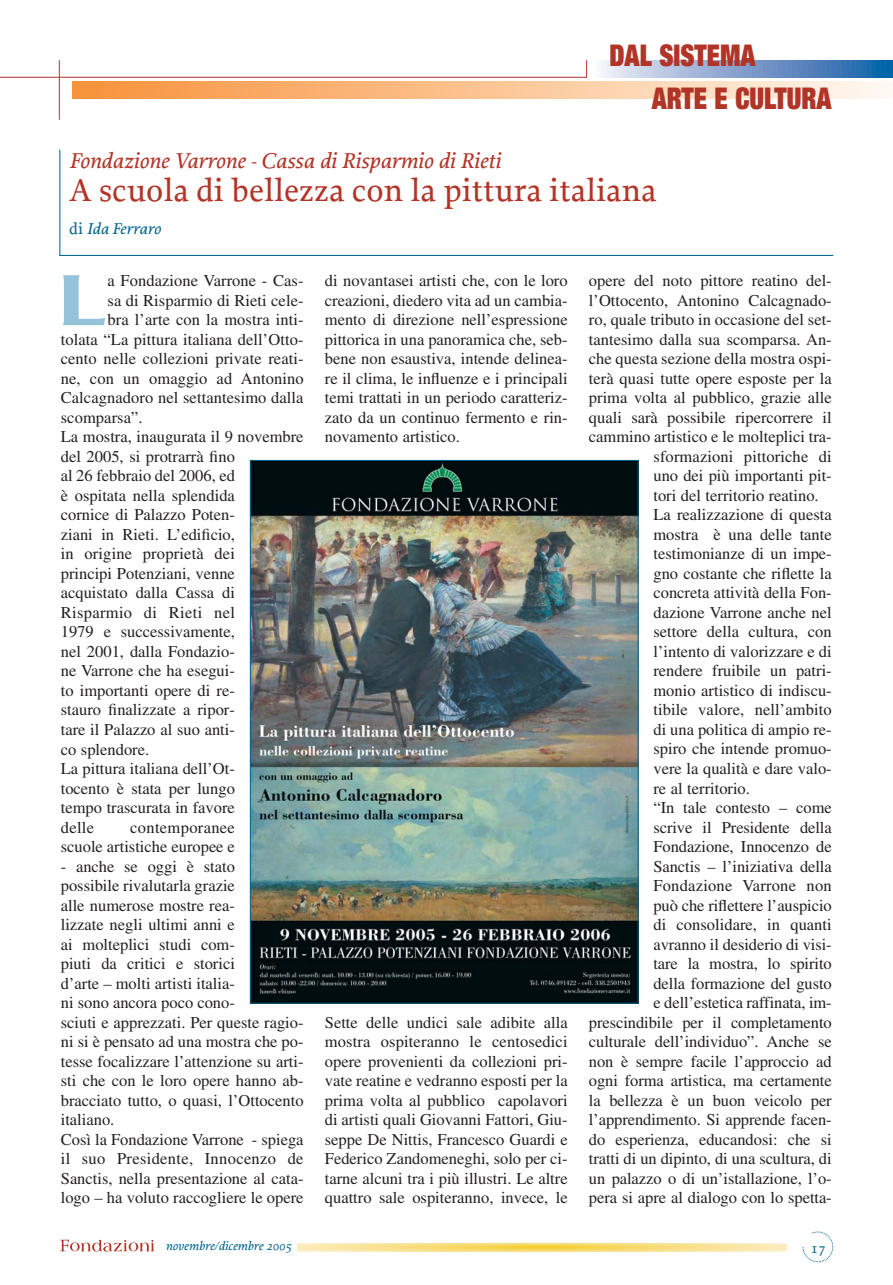
<style>
.page{position:relative;width:893px;height:1285px;background:#fff}
.page>*{position:absolute;margin:0;border:0;box-sizing:border-box;transform-origin:0 0}
.t1{font:500 78px "Serpentine";color:#94c3da}
.t2{font:500 33px "Proforma";color:#b23427}
.t3{font:900 expanded 30px "Helvetica Neue";color:#b23427;scale:.88 1}
.t4{font:italic 500 22.5px "Proforma";color:#b23427}
.t5{font:16.5px/19.5px "Times";color:#231f20;text-align:justify}
.t6{font:16.5px "Times";letter-spacing:.02em;color:#231f20}
.t7{font:italic 500 16.5px "Proforma";letter-spacing:-.005em;color:#00678f}
.t8{font:500 15px "Proforma";color:#00678f}
.t9{font:italic 500 12.75px "Proforma";color:#00678f}
.s1{font-style:normal}
</style>
<div class="page">
<svg style="left:297px;top:1243px;width:489px;height:8px;background:#f8df87"></svg>
<svg style="left:803px;top:1231px;width:30px;height:30px"></svg>
<svg style="left:60px;top:1239px;width:94px;height:12px"></svg>
<hr style="left:0;top:77px;width:587px;height:1px;background:#b23427">
<hr style="left:59px;top:60px;width:1px;height:60px;background:#b23427">
<svg style="left:72px;top:60px;width:821px;height:38px"></svg>
<svg style="left:59px;top:149px;width:775px;height:107px"></svg>
<img style="left:252px;top:462px;width:384px;height:539px">
<h3 class="t3" style="left:609px;top:45px;width:168px">DAL SISTEMA</h3>
<h3 class="t3" style="left:652px;top:87px;width:206px">ARTE E CULTURA</h3>
<h3 class="t4" style="left:69px;top:152px;width:433px">Fondazione Varrone - Cassa di Risparmio di Rieti</h3>
<h2 class="t2" style="left:69px;top:177px;width:589px">A scuola di bellezza con la pittura italiana</h2>
<p class="t7" style="left:69px;top:222px;width:93px"><span class="s1">di</span> Ida Ferraro</p>
<h1 class="t1" style="left:61px;top:275px;width:48px">L</h1>
<p class="t5" style="left:108px;top:272px;width:198px">a Fondazione Varrone - Cas-</p>
<p class="t5" style="left:108px;top:292px;width:198px">sa di Risparmio di Rieti cele-</p>
<p class="t5" style="left:108px;top:311px;width:198px">bra l’arte con la mostra inti-</p>
<p class="t5" style="left:61px;top:331px;width:244px">tolata “La pittura italiana dell’Otto-</p>
<p class="t5" style="left:61px;top:350px;width:244px">cento nelle collezioni private reati-</p>
<p class="t5" style="left:61px;top:370px;width:244px">ne, con un omaggio ad Antonino</p>
<p class="t5" style="left:61px;top:389px;width:244px">Calcagnadoro nel settantesimo dalla</p>
<p class="t5" style="left:61px;top:409px;width:83px">scomparsa”.</p>
<p class="t5" style="left:61px;top:428px;width:244px">La mostra, inaugurata il 9 novembre</p>
<p class="t5" style="left:61px;top:448px;width:176px">del 2005, si protrarrà fino</p>
<p class="t5" style="left:61px;top:467px;width:176px">al 26 febbraio del 2006, ed</p>
<p class="t5" style="left:61px;top:487px;width:176px">è ospitata nella splendida</p>
<p class="t5" style="left:61px;top:506px;width:176px">cornice di Palazzo Poten-</p>
<p class="t5" style="left:61px;top:526px;width:176px">ziani in Rieti. L’edificio,</p>
<p class="t5" style="left:61px;top:545px;width:176px">in origine proprietà dei</p>
<p class="t5" style="left:61px;top:565px;width:176px">principi Potenziani, venne</p>
<p class="t5" style="left:61px;top:584px;width:176px">acquistato dalla Cassa di</p>
<p class="t6" style="left:61px;top:606px;width:176px">Risparmio di Rieti nel</p>
<p class="t5" style="left:61px;top:623px;width:176px">1979 e successivamente,</p>
<p class="t5" style="left:61px;top:643px;width:176px">nel 2001, dalla Fondazio-</p>
<p class="t5" style="left:61px;top:662px;width:176px">ne Varrone che ha esegui-</p>
<p class="t5" style="left:61px;top:682px;width:176px">to importanti opere di re-</p>
<p class="t5" style="left:61px;top:701px;width:176px">stauro finalizzate a ripor-</p>
<p class="t5" style="left:61px;top:721px;width:176px">tare il Palazzo al suo anti-</p>
<p class="t5" style="left:61px;top:740px;width:90px">co splendore.</p>
<p class="t5" style="left:61px;top:760px;width:176px">La pittura italiana dell’Ot-</p>
<p class="t5" style="left:61px;top:779px;width:176px">tocento è stata per lungo</p>
<p class="t5" style="left:61px;top:799px;width:176px">tempo trascurata in favore</p>
<p class="t5" style="left:61px;top:818px;width:35px">delle</p>
<p class="t5" style="left:61px;top:818px;width:176px;text-align:right">contemporanee<br>scuole artistiche europee e</p>
<p class="t5" style="left:61px;top:857px;width:244px;text-align:left">- anche se oggi è stato<br>possibile rivalutarla grazie<br>alle numerose mostre rea-<br>lizzate negli ultimi anni e<br>ai molteplici studi com-<br>piuti da critici e storici<br>d’arte – molti artisti italia-<br>ni sono ancora poco cono-<br>sciuti e apprezzati. Per queste ragio&shy;ni si è pensato ad una mostra che po&shy;tesse focalizzare l’attenzione su arti&shy;sti che con le loro opere hanno ab&shy;bracciato tutto, o quasi, l’Ottocento italiano.<br>Così la Fondazione Varrone - spiega il suo Presidente, Innocenzo de<br>Sanctis, nella presentazione al cata&shy;logo – ha voluto raccogliere le opere</p>
<p class="t5" style="left:325px;top:272px;width:244px">di novantasei artisti che, con le loro creazioni, diedero vita ad un cambia&shy;mento di direzione nell’espressione pittorica in una panoramica che, seb&shy;bene non esaustiva, intende delinea&shy;re il clima, le influenze e i principali temi trattati in un periodo caratteriz&shy;zato da un continuo fermento e rin&shy;novamento artistico.</p>
<p class="t5" style="left:325px;top:1013px;width:244px">Sette delle undici sale adibite alla mostra ospiteranno le centosedici opere provenienti da collezioni pri&shy;vate reatine e vedranno esposti per la prima volta al pubblico capolavori di artisti quali Giovanni Fattori, Giu&shy;seppe De Nittis, Francesco Guardi e Federico Zandomeneghi, solo per ci&shy;tarne alcuni tra i più illustri. Le altre quattro sale ospiteranno, invece, le</p>
<p class="t5" style="left:589px;top:272px;width:244px">opere del noto pittore reatino del-</p>
<p class="t5" style="left:589px;top:292px;width:244px">l’Ottocento, Antonino Calcagnado-</p>
<p class="t5" style="left:589px;top:311px;width:244px">ro, quale tributo in occasione del set-</p>
<p class="t5" style="left:589px;top:331px;width:244px">tantesimo dalla sua scomparsa. An-</p>
<p class="t5" style="left:589px;top:350px;width:244px">che questa sezione della mostra ospi-</p>
<p class="t5" style="left:589px;top:370px;width:244px">terà quasi tutte opere esposte per la</p>
<p class="t5" style="left:589px;top:389px;width:244px">prima volta al pubblico, grazie alle</p>
<p class="t5" style="left:589px;top:409px;width:244px">quali sarà possibile ripercorrere il</p>
<p class="t5" style="left:589px;top:428px;width:244px">cammino artistico e le molteplici tra-</p>
<p class="t5" style="left:653px;top:448px;width:180px">sformazioni pittoriche di</p>
<p class="t5" style="left:653px;top:467px;width:180px">uno dei più importanti pit-</p>
<p class="t5" style="left:653px;top:487px;width:167px">tori del territorio reatino.</p>
<p class="t5" style="left:653px;top:506px;width:180px">La realizzazione di questa</p>
<p class="t5" style="left:653px;top:526px;width:180px">mostra è una delle tante</p>
<p class="t5" style="left:653px;top:545px;width:180px">testimonianze di un impe-</p>
<p class="t5" style="left:653px;top:565px;width:180px">gno costante che riflette la</p>
<p class="t5" style="left:653px;top:584px;width:180px">concreta attività della Fon-</p>
<p class="t5" style="left:653px;top:604px;width:180px">dazione Varrone anche nel</p>
<p class="t5" style="left:653px;top:623px;width:180px">settore della cultura, con</p>
<p class="t5" style="left:653px;top:643px;width:180px">l’intento di valorizzare e di</p>
<p class="t5" style="left:653px;top:662px;width:180px">rendere fruibile un patri-</p>
<p class="t5" style="left:653px;top:682px;width:180px">monio artistico di indiscu-</p>
<p class="t5" style="left:653px;top:701px;width:180px">tibile valore, nell’ambito</p>
<p class="t5" style="left:653px;top:721px;width:180px">di una politica di ampio re-</p>
<p class="t5" style="left:653px;top:740px;width:180px">spiro che intende promuo-</p>
<p class="t5" style="left:653px;top:760px;width:180px">vere la qualità e dare valo-</p>
<p class="t5" style="left:653px;top:779px;width:98px">re al territorio.</p>
<p class="t5" style="left:653px;top:799px;width:180px">“In tale contesto – come</p>
<p class="t5" style="left:653px;top:818px;width:180px">scrive il Presidente della</p>
<p class="t5" style="left:653px;top:838px;width:180px">Fondazione, Innocenzo de</p>
<p class="t5" style="left:653px;top:857px;width:180px">Sanctis – l’iniziativa della</p>
<p class="t5" style="left:653px;top:877px;width:180px">Fondazione Varrone non</p>
<p class="t5" style="left:653px;top:896px;width:180px">può che riflettere l’auspicio</p>
<p class="t5" style="left:653px;top:916px;width:180px">di consolidare, in quanti</p>
<p class="t5" style="left:653px;top:935px;width:180px">avranno il desiderio di visi-</p>
<p class="t5" style="left:653px;top:955px;width:180px">tare la mostra, lo spirito</p>
<p class="t5" style="left:653px;top:974px;width:180px">della formazione del gusto</p>
<p class="t5" style="left:653px;top:994px;width:180px">e dell’estetica raffinata, im-</p>
<p class="t5" style="left:589px;top:1013px;width:244px">prescindibile per il completamento</p>
<p class="t5" style="left:589px;top:1033px;width:244px">culturale dell’individuo”. Anche se</p>
<p class="t5" style="left:589px;top:1052px;width:244px">non è sempre facile l’approccio ad</p>
<p class="t5" style="left:589px;top:1072px;width:244px">ogni forma artistica, ma certamente</p>
<p class="t5" style="left:589px;top:1091px;width:244px">la bellezza è un buon veicolo per</p>
<p class="t5" style="left:589px;top:1111px;width:244px">l’apprendimento. Si apprende facen-</p>
<p class="t5" style="left:589px;top:1130px;width:244px">do esperienza, educandosi: che si</p>
<p class="t5" style="left:589px;top:1150px;width:244px">tratti di un dipinto, di una scultura, di</p>
<p class="t5" style="left:589px;top:1169px;width:244px">un palazzo o di un’istallazione, l’o-</p>
<p class="t5" style="left:589px;top:1189px;width:244px">pera si apre al dialogo con lo spetta-</p>
<p class="t9" style="left:166px;top:1240px;width:127px">novembre/dicembre 2005</p>
<p class="t8" style="left:811px;top:1241px;width:16px">17</p>
</div>
